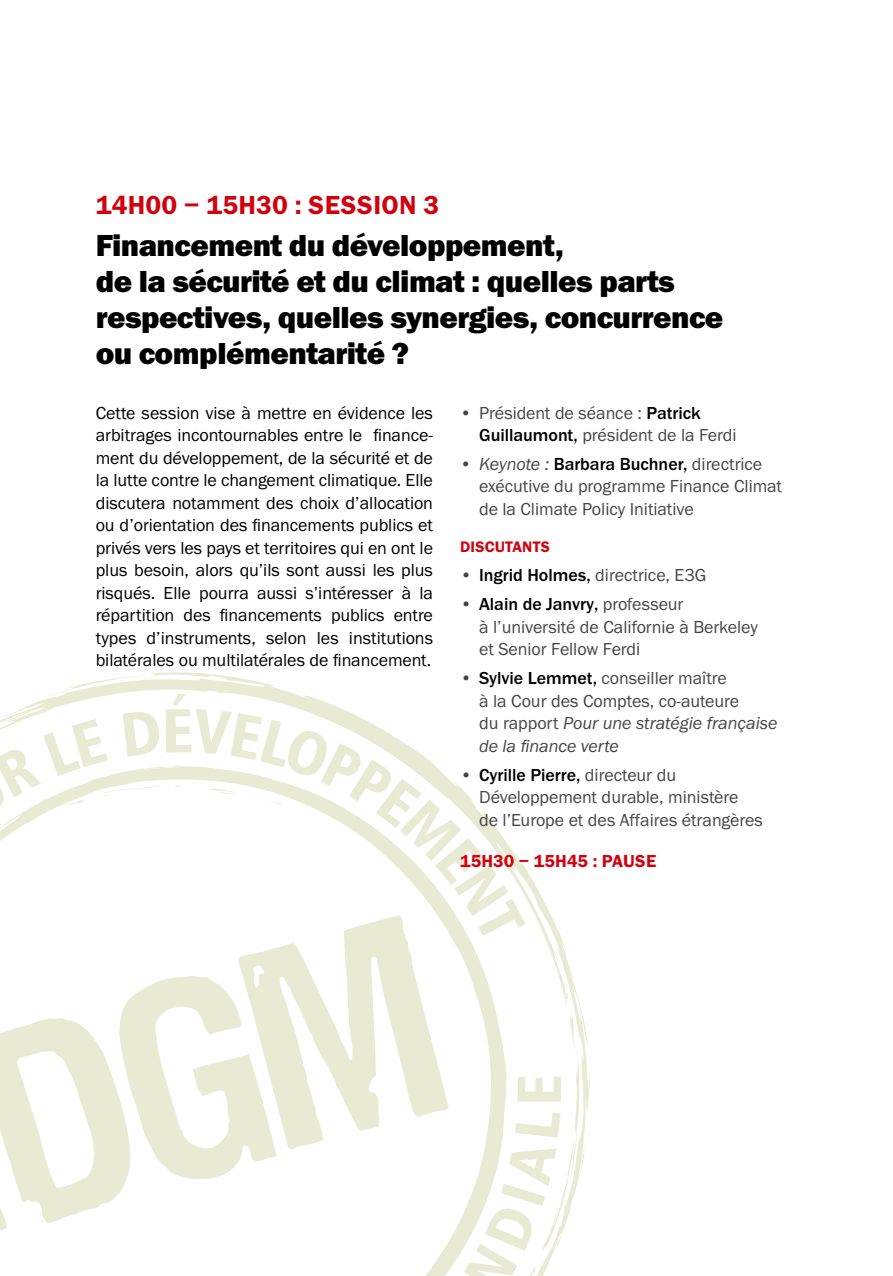
<style>
.page{position:relative;width:893px;height:1276px;background:#fff}
.page>*{position:absolute;margin:0;border:0;box-sizing:border-box;transform-origin:0 0}
.t1{font:31.5px/36px "Franklin Gothic FS Hvy";letter-spacing:-.02em;color:#000}
.t2{font:600 27px "Franklin Gothic FS";letter-spacing:.01em;color:#d1010e}
.t3{font:18px/22.5px "Franklin Gothic FS";letter-spacing:-.005em;color:#000;text-align:justify}
.t4{font:18px/22.5px "Franklin Gothic FS";letter-spacing:-.005em;color:#454347}
.t5{font:600 18px "Franklin Gothic FS";letter-spacing:.005em;color:#d1010e}
.t6{font:600 15.75px "Franklin Gothic FS";letter-spacing:.015em;color:#d1010e}
.s1{font-weight:500;color:#000}
.s2{font-style:italic}
</style>
<div class="page">
<svg style="left:0;top:672px;width:590px;height:604px"></svg>
<svg style="left:0;top:974px;width:283px;height:302px"></svg>
<svg style="left:238px;top:915px;width:211px;height:234px;fill:#ecedda"></svg>
<h2 class="t2" style="left:96px;top:190px;width:345px">14H00 − 15H30 : SESSION 3</h2>
<h1 class="t1" style="left:96px;top:228px;width:629px">Financement du développement,<br>de la sécurité et du climat : quelles parts respectives, quelles synergies, concurrence ou complémentarité ?</h1>
<p class="t3" style="left:96px;top:401px;width:339px">Cette session vise à mettre en évidence les arbitrages incontournables entre le finance&shy;ment du développement, de la sécurité et de la lutte contre le changement climatique. Elle discutera notamment des choix d’allocation ou d’orientation des financements publics et privés vers les pays et territoires qui en ont le plus besoin, alors qu’ils sont aussi les plus risqués. Elle pourra aussi s’intéresser à la répartition des financements publics entre types d’instruments, selon les institutions bilatérales ou multilatérales de financement.</p>
<p class="t4" style="left:479px;top:401px;width:259px;text-indent:-19px">• Président de séance : <span class="s1">Patrick<br>Guillaumont,</span> président de la Ferdi</p>
<p class="t4" style="left:479px;top:453px;width:304px;text-indent:-19px">• <span class="s2">Keynote :</span> <span class="s1">Barbara Buchner,</span> directrice exécutive du programme Finance Climat de la Climate Policy Initiative</p>
<p class="t6" style="left:460px;top:538px;width:91px">DISCUTANTS</p>
<p class="t4" style="left:460px;top:564px;width:248px">• <span class="s1">Ingrid Holmes,</span> directrice, E3G</p>
<p class="t4" style="left:479px;top:593px;width:280px;text-indent:-19px">• <span class="s1">Alain de Janvry,</span> professeur<br>à l’université de Californie à Berkeley et Senior Fellow Ferdi</p>
<p class="t4" style="left:479px;top:667px;width:300px;text-indent:-19px">• <span class="s1">Sylvie Lemmet,</span> conseiller maître<br>à la Cour des Comptes, co-auteure<br>du rapport <span class="s2">Pour une stratégie française de la finance verte</span></p>
<p class="t4" style="left:479px;top:763px;width:285px;text-indent:-19px">• <span class="s1">Cyrille Pierre,</span> directeur du<br>Développement durable, ministère<br>de l’Europe et des Affaires étrangères</p>
<p class="t5" style="left:460px;top:851px;width:198px">15H30 − 15H45 : PAUSE</p>
</div>
